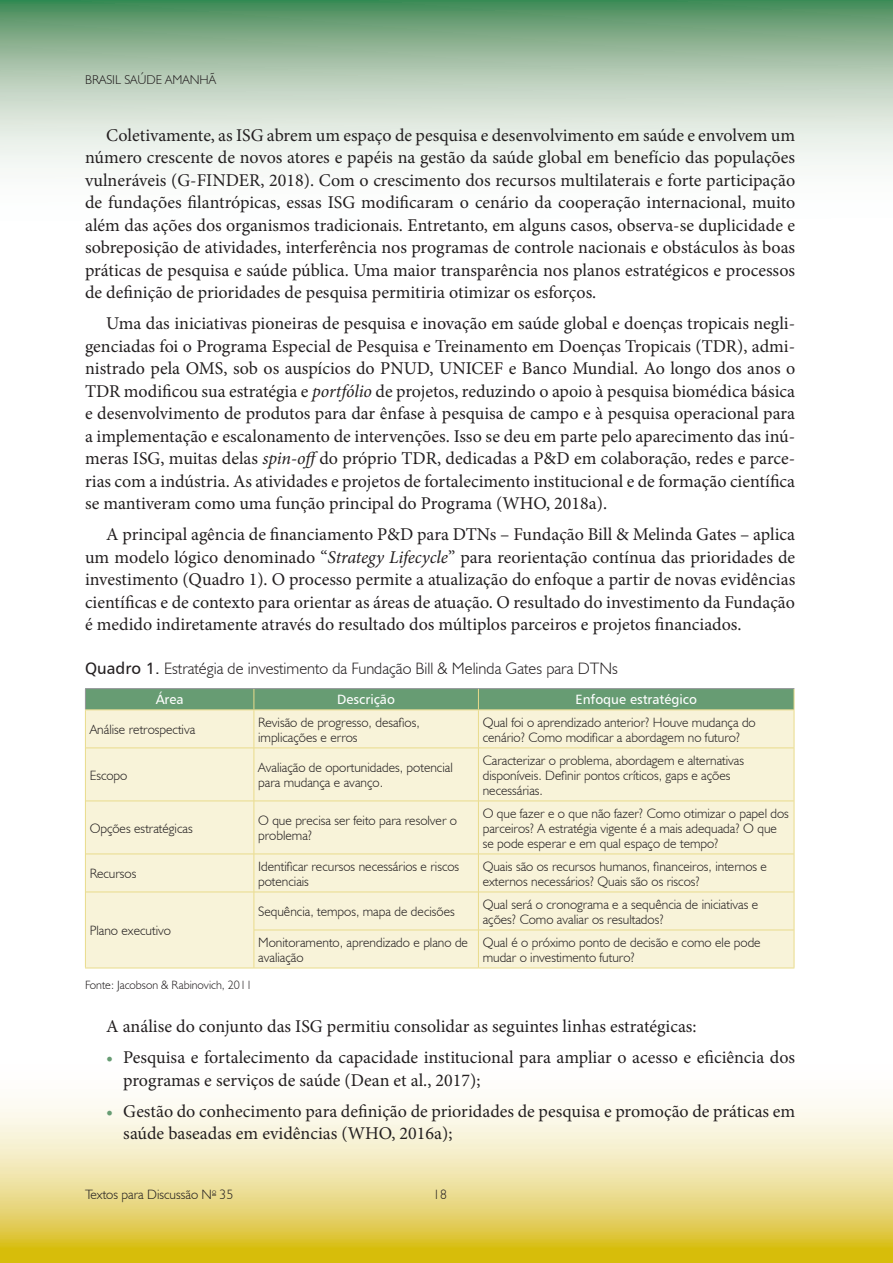
<style>
.page{position:relative;width:893px;height:1263px;background:#fff}
.page>*{position:absolute;margin:0;border:0;box-sizing:border-box;transform-origin:0 0}
.t1{font:18px/22.5px "Minion Pro";color:#231f20;text-align:justify}
.t2{font:300 16.5px "Humanist 521 BT";color:#231f20}
.t3{font:300 13.5px/15px "Humanist 521 BT";color:#231f20}
.t4{font:13.5px "Humanist 777 BT Roman B";color:#fff}
.t5{font:300 12.75px "Humanist 521 BT";color:#231f20}
.t6{font:300 12px "Humanist 521 BT";color:#231f20}
.s1{font-style:italic}
.s2{font-family:"Humanist 777 BT Roman B";font-weight:400}
.s3{color:#679c73}
</style>
<div class="page">
<svg style="left:0;top:1099px;width:892px;height:164px;background:#ecdf95"></svg>
<svg style="left:892px;top:1099px;width:1px;height:164px"></svg>
<svg style="left:0;top:0;width:893px;height:168px;background:#b2ccb6"></svg>
<div style="left:86px;top:710px;width:708px;height:258px;background:#f8f3d9"></div>
<hr style="left:85px;top:688px;width:169px;height:1px;background:#939598">
<hr style="left:254px;top:688px;width:224px;height:1px;background:#939598">
<hr style="left:478px;top:688px;width:316px;height:1px;background:#939598">
<div style="left:85px;top:689px;width:710px;height:21px;background:#679c73"></div>
<hr style="left:85px;top:709px;width:169px;height:1px;background:#e9db8c">
<hr style="left:85px;top:710px;width:1px;height:38px;background:#e9db8c">
<hr style="left:254px;top:709px;width:224px;height:1px;background:#e9db8c">
<hr style="left:478px;top:709px;width:316px;height:1px;background:#e9db8c">
<hr style="left:794px;top:710px;width:1px;height:38px;background:#e9db8c">
<hr style="left:85px;top:748px;width:1px;height:53px;background:#e9db8c">
<hr style="left:794px;top:748px;width:1px;height:53px;background:#e9db8c">
<hr style="left:85px;top:801px;width:1px;height:53px;background:#e9db8c">
<hr style="left:794px;top:801px;width:1px;height:53px;background:#e9db8c">
<hr style="left:85px;top:854px;width:1px;height:38px;background:#e9db8c">
<hr style="left:794px;top:854px;width:1px;height:38px;background:#e9db8c">
<hr style="left:85px;top:892px;width:1px;height:38px;background:#e9db8c">
<hr style="left:794px;top:892px;width:1px;height:38px;background:#e9db8c">
<hr style="left:85px;top:930px;width:1px;height:38px;background:#e9db8c">
<hr style="left:794px;top:930px;width:1px;height:38px;background:#e9db8c">
<hr style="left:85px;top:968px;width:169px;height:1px;background:#e9db8c">
<hr style="left:254px;top:968px;width:224px;height:1px;background:#e9db8c">
<hr style="left:478px;top:968px;width:316px;height:1px;background:#e9db8c">
<hr style="left:254px;top:710px;width:1px;height:38px;background:#e9db8c">
<hr style="left:478px;top:710px;width:1px;height:38px;background:#e9db8c">
<hr style="left:86px;top:748px;width:168px;height:1px;background:#e9db8c">
<hr style="left:254px;top:748px;width:224px;height:1px;background:#e9db8c">
<hr style="left:254px;top:748px;width:1px;height:53px;background:#e9db8c">
<hr style="left:478px;top:748px;width:316px;height:1px;background:#e9db8c">
<hr style="left:478px;top:748px;width:1px;height:53px;background:#e9db8c">
<hr style="left:86px;top:801px;width:168px;height:1px;background:#e9db8c">
<hr style="left:254px;top:801px;width:224px;height:1px;background:#e9db8c">
<hr style="left:254px;top:801px;width:1px;height:53px;background:#e9db8c">
<hr style="left:478px;top:801px;width:316px;height:1px;background:#e9db8c">
<hr style="left:478px;top:801px;width:1px;height:53px;background:#e9db8c">
<hr style="left:86px;top:854px;width:168px;height:1px;background:#e9db8c">
<hr style="left:254px;top:854px;width:224px;height:1px;background:#e9db8c">
<hr style="left:254px;top:854px;width:1px;height:38px;background:#e9db8c">
<hr style="left:478px;top:854px;width:316px;height:1px;background:#e9db8c">
<hr style="left:478px;top:854px;width:1px;height:38px;background:#e9db8c">
<hr style="left:86px;top:892px;width:168px;height:1px;background:#e9db8c">
<hr style="left:254px;top:892px;width:224px;height:1px;background:#e9db8c">
<hr style="left:254px;top:892px;width:1px;height:38px;background:#e9db8c">
<hr style="left:478px;top:892px;width:316px;height:1px;background:#e9db8c">
<hr style="left:478px;top:892px;width:1px;height:38px;background:#e9db8c">
<hr style="left:254px;top:930px;width:224px;height:1px;background:#e9db8c">
<hr style="left:254px;top:930px;width:1px;height:38px;background:#e9db8c">
<hr style="left:478px;top:930px;width:316px;height:1px;background:#e9db8c">
<hr style="left:478px;top:930px;width:1px;height:38px;background:#e9db8c">
<p class="t5" style="left:85px;top:72px;width:132px">BRASIL SAÚDE AMANHÃ</p>
<p class="t1" style="left:85px;top:124px;width:712px;text-indent:21px">Coletivamente, as ISG abrem um espaço de pesquisa e desenvolvimento em saúde e envolvem um número crescente de novos atores e papéis na gestão da saúde global em benefício das populações vulneráveis (G-FINDER, 2018). Com o crescimento dos recursos multilaterais e forte participação de fundações filantrópicas, essas ISG modificaram o cenário da cooperação internacional, muito além das ações dos organismos tradicionais. Entretanto, em alguns casos, observa-se duplicidade e sobreposição de atividades, interferência nos programas de controle nacionais e obstáculos às boas práticas de pesquisa e saúde pública. Uma maior transparência nos planos estratégicos e processos de definição de prioridades de pesquisa permitiria otimizar os esforços.</p>
<p class="t1" style="left:85px;top:312px;width:712px;text-indent:21px">Uma das iniciativas pioneiras de pesquisa e inovação em saúde global e doenças tropicais negli&shy;genciadas foi o Programa Especial de Pesquisa e Treinamento em Doenças Tropicais (TDR), admi&shy;nistrado pela OMS, sob os auspícios do PNUD, UNICEF e Banco Mundial. Ao longo dos anos o TDR modificou sua estratégia e <span class="s1">portfólio</span> de projetos, reduzindo o apoio à pesquisa biomédica básica e desenvolvimento de produtos para dar ênfase à pesquisa de campo e à pesquisa operacional para a implementação e escalonamento de intervenções. Isso se deu em parte pelo aparecimento das inú&shy;meras ISG, muitas delas <span class="s1">spin-off</span>do próprio TDR, dedicadas a P&amp;D em colaboração, redes e parce&shy;rias com a indústria. As atividades e projetos de fortalecimento institucional e de formação científica se mantiveram como uma função principal do Programa (WHO, 2018a).</p>
<p class="t1" style="left:85px;top:523px;width:712px;text-indent:21px">A principal agência de financiamento P&amp;D para DTNs – Fundação Bill &amp; Melinda Gates – aplica um modelo lógico denominado “<span class="s1">Strategy Lifecycle</span>” para reorientação contínua das prioridades de investimento (Quadro 1). O processo permite a atualização do enfoque a partir de novas evidências científicas e de contexto para orientar as áreas de atuação. O resultado do investimento da Fundação é medido indiretamente através do resultado dos múltiplos parceiros e projetos financiados.</p>
<p class="t2" style="left:85px;top:658px;width:534px"><span class="s2">Quadro 1.</span> Estratégia de investimento da Fundação Bill &amp; Melinda Gates para DTNs</p>
<p class="t4" style="left:156px;top:691px;width:29px">Área</p>
<p class="t4" style="left:337px;top:691px;width:59px">Descrição</p>
<p class="t4" style="left:575px;top:691px;width:123px">Enfoque estratégico</p>
<p class="t3" style="left:90px;top:722px;width:107px">Análise retrospectiva</p>
<p class="t3" style="left:258px;top:714px;width:163px">Revisão de progresso, desafios, implicações e erros</p>
<p class="t3" style="left:483px;top:714px;width:275px">Qual foi o aprendizado anterior? Houve mudança do cenário? Como modificar a abordagem no futuro?</p>
<p class="t3" style="left:90px;top:767px;width:39px">Escopo</p>
<p class="t3" style="left:258px;top:760px;width:196px">Avaliação de oportunidades, potencial para mudança e avanço.</p>
<p class="t3" style="left:483px;top:752px;width:263px">Caracterizar o problema, abordagem e alternativas disponíveis. Definir pontos críticos, gaps e ações necessárias.</p>
<p class="t3" style="left:90px;top:820px;width:105px">Opções estratégicas</p>
<p class="t3" style="left:258px;top:813px;width:200px">O que precisa ser feito para resolver o problema?</p>
<p class="t3" style="left:483px;top:805px;width:308px">O que fazer e o que não fazer? Como otimizar o papel dos parceiros? A estratégia vigente é a mais adequada? O que se pode esperar e em qual espaço de tempo?</p>
<p class="t3" style="left:90px;top:866px;width:48px">Recursos</p>
<p class="t3" style="left:258px;top:858px;width:203px">Identificar recursos necessários e riscos potenciais</p>
<p class="t3" style="left:483px;top:858px;width:286px">Quais são os recursos humanos, financeiros, internos e externos necessários? Quais são os riscos?</p>
<p class="t3" style="left:90px;top:923px;width:83px">Plano executivo</p>
<p class="t3" style="left:258px;top:904px;width:198px">Sequência, tempos, mapa de decisões</p>
<p class="t3" style="left:483px;top:896px;width:277px">Qual será o cronograma e a sequência de iniciativas e ações? Como avaliar os resultados?</p>
<p class="t3" style="left:258px;top:934px;width:211px">Monitoramento, aprendizado e plano de avaliação</p>
<p class="t3" style="left:483px;top:934px;width:280px">Qual é o próximo ponto de decisão e como ele pode mudar o investimento futuro?</p>
<p class="t6" style="left:85px;top:977px;width:169px">Fonte: Jacobson &amp; Rabinovich, 2011</p>
<p class="t1" style="left:106px;top:1015px;width:592px">A análise do conjunto das ISG permitiu consolidar as seguintes linhas estratégicas:</p>
<p class="t1" style="left:123px;top:1046px;width:673px;text-indent:-17px"><span class="s3">•</span> Pesquisa e fortalecimento da capacidade institucional para ampliar o acesso e eficiência dos programas e serviços de saúde (Dean et al., 2017);</p>
<p class="t1" style="left:123px;top:1100px;width:673px;text-indent:-17px"><span class="s3">•</span> Gestão do conhecimento para definição de prioridades de pesquisa e promoção de práticas em saúde baseadas em evidências (WHO, 2016a);</p>
<p class="t3" style="left:85px;top:1186px;width:150px">Textos para Discussão N<sup>o</sup> 35</p>
<p class="t3" style="left:433px;top:1186px;width:15px">18</p>
</div>
